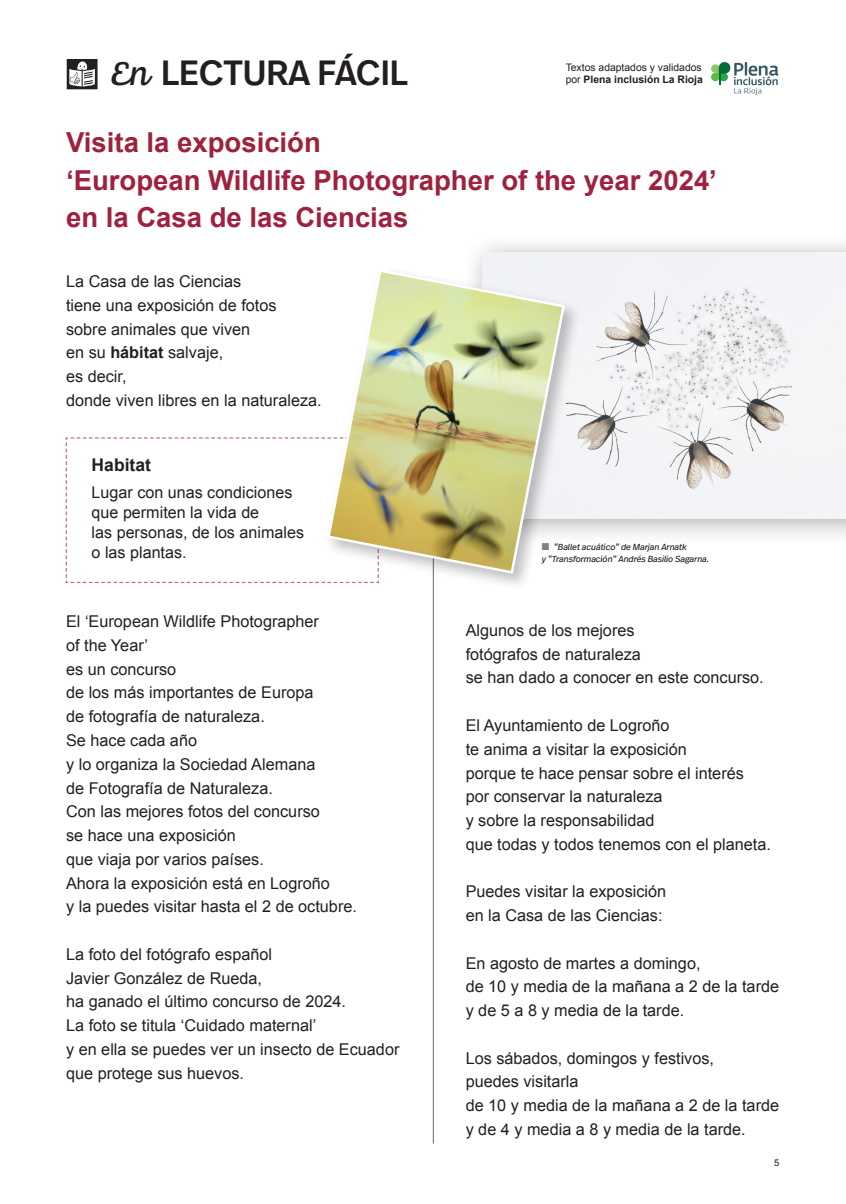
<style>
.page{position:relative;width:846px;height:1204px;background:#fff}
.page>*{position:absolute;margin:0;border:0;box-sizing:border-box;transform-origin:0 0}
.t1{font:500 35px "Real Head Pro";color:#231f20}
.t2{font:700 27.5px "Arial";color:#9f213d}
.t3{font:700 17.5px "Arial";color:#231f20}
.t4{font:16.25px "Arial";color:#231f20}
.t5{font:16.12px "Arial";color:#231f20}
.t6{font:10.38px "Arial";color:#231f20}
.t7{font:700 10.38px "Arial";color:#231f20}
.t8{font:9.38px "Arial";color:#231f20}
.t9{font:italic 8.75px "Real Head Pro";color:#231f20}
.s1{font-family:"Alianza Script 500";font-weight:400}
.s2{font-weight:400}
.s3{font-weight:700}
.s4{color:#808285}
</style>
<div class="page">
<svg style="left:65px;top:437px;width:259px;height:146px"></svg>
<svg style="left:67px;top:59px;width:31px;height:30px"></svg>
<svg style="left:711px;top:62px;width:67px;height:33px"></svg>
<hr style="left:433px;top:349px;width:1px;height:794px;background:#808285">
<div style="left:462px;top:233px;width:384px;height:313px;background:#231f20;opacity:.36"></div>
<img style="left:482px;top:253px;width:364px;height:266px">
<div style="left:324px;top:266px;width:258px;height:325px;background:#231f20;opacity:.29"></div>
<img style="left:326px;top:268px;width:240px;height:307px">
<p class="t1" style="left:112px;top:48px;width:298px"><span class="s1">En</span> LECTURA FÁCIL</p>
<p class="t6" style="left:566px;top:61px;width:138px">Textos adaptados y validados</p>
<p class="t7" style="left:566px;top:73px;width:139px"><span class="s2">por</span> Plena inclusión La Rioja</p>
<p class="t2" style="left:66px;top:124px;width:256px">Visita la exposición</p>
<p class="t2" style="left:66px;top:162px;width:652px">‘European Wildlife Photographer of the year 2024’</p>
<p class="t2" style="left:66px;top:199px;width:344px">en la Casa de las Ciencias</p>
<p class="t4" style="left:66px;top:271px;width:177px">La Casa de las Ciencias</p>
<p class="t4" style="left:66px;top:294px;width:212px">tiene una exposición de fotos</p>
<p class="t4" style="left:66px;top:318px;width:186px">sobre animales que viven</p>
<p class="t4" style="left:66px;top:342px;width:159px">en su <span class="s3">hábitat</span> salvaje,</p>
<p class="t4" style="left:66px;top:366px;width:62px">es decir,</p>
<p class="t4" style="left:66px;top:389px;width:257px">donde viven libres en la naturaleza.</p>
<p class="t3" style="left:92px;top:453px;width:61px">Habitat</p>
<p class="t5" style="left:92px;top:482px;width:202px">Lugar con unas condiciones</p>
<p class="t5" style="left:92px;top:502px;width:169px">que permiten la vida de</p>
<p class="t5" style="left:92px;top:522px;width:214px">las personas, de los animales</p>
<p class="t5" style="left:92px;top:542px;width:97px">o las plantas.</p>
<p class="t4" style="left:66px;top:611px;width:254px">El ‘European Wildlife Photographer</p>
<p class="t4" style="left:66px;top:634px;width:83px">of the Year’</p>
<p class="t4" style="left:66px;top:658px;width:112px">es un concurso</p>
<p class="t4" style="left:66px;top:682px;width:249px">de los más importantes de Europa</p>
<p class="t4" style="left:66px;top:706px;width:200px">de fotografía de naturaleza.</p>
<p class="t4" style="left:66px;top:729px;width:132px">Se hace cada año</p>
<p class="t4" style="left:66px;top:753px;width:251px">y lo organiza la Sociedad Alemana</p>
<p class="t4" style="left:66px;top:777px;width:208px">de Fotografía de Naturaleza.</p>
<p class="t4" style="left:66px;top:801px;width:255px">Con las mejores fotos del concurso</p>
<p class="t4" style="left:66px;top:824px;width:171px">se hace una exposición</p>
<p class="t4" style="left:66px;top:848px;width:199px">que viaja por varios países.</p>
<p class="t4" style="left:66px;top:872px;width:265px">Ahora la exposición está en Logroño</p>
<p class="t4" style="left:66px;top:896px;width:292px">y la puedes visitar hasta el 2 de octubre.</p>
<p class="t4" style="left:66px;top:943px;width:207px">La foto del fotógrafo español</p>
<p class="t4" style="left:66px;top:967px;width:197px">Javier González de Rueda,</p>
<p class="t4" style="left:66px;top:991px;width:282px">ha ganado el último concurso de 2024.</p>
<p class="t4" style="left:66px;top:1014px;width:252px">La foto se titula ‘Cuidado maternal’</p>
<p class="t4" style="left:66px;top:1038px;width:335px">y en ella se puedes ver un insecto de Ecuador</p>
<p class="t4" style="left:66px;top:1062px;width:179px">que protege sus huevos.</p>
<p class="t9" style="left:542px;top:540px;width:146px"><span class="s4">■</span> “Ballet acuático” de Marjan Arnatk</p>
<p class="t9" style="left:542px;top:553px;width:169px">y “Transformación” Andrés Basilio Sagarna.</p>
<p class="t4" style="left:466px;top:619px;width:170px">Algunos de los mejores</p>
<p class="t4" style="left:466px;top:643px;width:177px">fotógrafos de naturaleza</p>
<p class="t4" style="left:466px;top:667px;width:300px">se han dado a conocer en este concurso.</p>
<p class="t4" style="left:466px;top:714px;width:205px">El Ayuntamiento de Logroño</p>
<p class="t4" style="left:466px;top:738px;width:223px">te anima a visitar la exposición</p>
<p class="t4" style="left:466px;top:762px;width:280px">porque te hace pensar sobre el interés</p>
<p class="t4" style="left:466px;top:786px;width:198px">por conservar la naturaleza</p>
<p class="t4" style="left:466px;top:809px;width:190px">y sobre la responsabilidad</p>
<p class="t4" style="left:466px;top:833px;width:307px">que todas y todos tenemos con el planeta.</p>
<p class="t4" style="left:466px;top:881px;width:202px">Puedes visitar la exposición</p>
<p class="t4" style="left:466px;top:904px;width:198px">en la Casa de las Ciencias:</p>
<p class="t4" style="left:466px;top:952px;width:236px">En agosto de martes a domingo,</p>
<p class="t4" style="left:466px;top:976px;width:315px">de 10 y media de la mañana a 2 de la tarde</p>
<p class="t4" style="left:466px;top:999px;width:220px">y de 5 a 8 y media de la tarde.</p>
<p class="t4" style="left:466px;top:1047px;width:250px">Los sábados, domingos y festivos,</p>
<p class="t4" style="left:466px;top:1071px;width:114px">puedes visitarla</p>
<p class="t4" style="left:466px;top:1094px;width:315px">de 10 y media de la mañana a 2 de la tarde</p>
<p class="t4" style="left:466px;top:1118px;width:282px">y de 4 y media a 8 y media de la tarde.</p>
<p class="t8" style="left:774px;top:1156px;width:7px">5</p>
</div>
